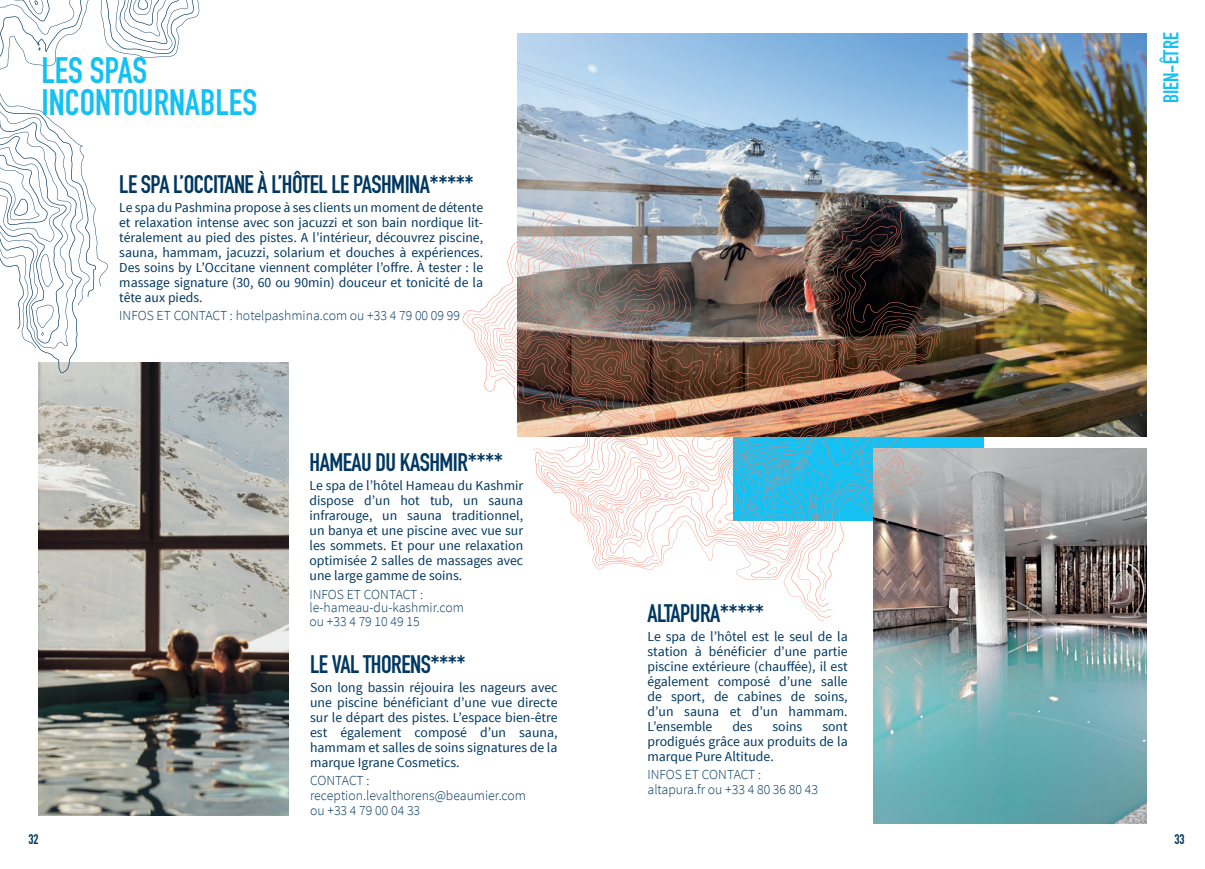
<style>
.page{position:relative;width:1205px;height:869px;background:#fff}
.page>*{position:absolute;margin:0;border:0;box-sizing:border-box;transform-origin:0 0}
.t1{font:700 36.25px/32.5px "DIN Condensed";color:#15c0f2}
.t2{font:700 25px "DIN Condensed";letter-spacing:-.02em;color:#003760}
.t3{font:700 21.25px "DIN Condensed";color:#15c0f2}
.t4{font:13.75px/15px "Source Sans Pro";color:#003760;text-align:justify}
.t5{font:300 13.75px/15px "Source Sans Pro";color:#003760}
.t6{font:700 13.75px "DIN Condensed";color:#003760}
</style>
<div class="page">
<img style="left:874px;top:448px;width:272px;height:375px">
<img style="left:517px;top:34px;width:629px;height:402px">
<img style="left:38px;top:362px;width:251px;height:453px">
<svg style="left:38px;top:348px;width:141px;height:25px"></svg>
<svg style="left:17px;top:268px;width:91px;height:67px"></svg>
<svg style="left:0;top:225px;width:106px;height:38px"></svg>
<svg style="left:0;top:0;width:200px;height:225px"></svg>
<img style="left:472px;top:203px;width:469px;height:385px">
<img style="left:484px;top:212px;width:454px;height:394px">
<img style="left:488px;top:232px;width:447px;height:379px">
<svg style="left:493px;top:250px;width:439px;height:367px"></svg>
<svg style="left:496px;top:257px;width:433px;height:363px"></svg>
<svg style="left:499px;top:272px;width:418px;height:278px;background:#6f6763"></svg>
<svg style="left:501px;top:305px;width:419px;height:274px"></svg>
<img style="left:505px;top:309px;width:411px;height:268px">
<img style="left:515px;top:314px;width:376px;height:260px">
<img style="left:518px;top:320px;width:344px;height:242px">
<svg style="left:526px;top:326px;width:306px;height:231px"></svg>
<img style="left:593px;top:217px;width:246px;height:336px">
<h1 class="t1" style="left:41px;top:54px;width:217px">LES SPAS<br>INCONTOURNABLES</h1>
<h2 class="t2" style="left:119px;top:167px;width:356px">LE SPA L’OCCITANE À L’HÔTEL LE PASHMINA*****</h2>
<p class="t4" style="left:119px;top:199px;width:365px">Le spa du Pashmina propose à ses clients un moment de détente et relaxation intense avec son jacuzzi et son bain nordique lit&shy;téralement au pied des pistes. A l’intérieur, découvrez piscine, sauna, hammam, jacuzzi, solarium et douches à expériences.<br>Des soins by L’Occitane viennent compléter l’offre. À tester : le massage signature (30, 60 ou 90min) douceur et tonicité de la tête aux pieds.</p>
<p class="t5" style="left:119px;top:308px;width:342px">INFOS ET CONTACT : hotelpashmina.com ou +33 4 79 00 09 99</p>
<h2 class="t2" style="left:309px;top:445px;width:195px">HAMEAU DU KASHMIR****</h2>
<p class="t4" style="left:309px;top:478px;width:215px">Le spa de l’hôtel Hameau du Kashmir dispose d’un hot tub, un sauna infrarouge, un sauna traditionnel, un banya et une piscine avec vue sur les sommets. Et pour une relaxation optimisée 2 salles de massages avec une large gamme de soins.</p>
<p class="t5" style="left:309px;top:587px;width:156px;line-height:13.8px">INFOS ET CONTACT : le-hameau-du-kashmir.com ou +33 4 79 10 49 15</p>
<h2 class="t2" style="left:310px;top:647px;width:157px">LE VAL THORENS****</h2>
<p class="t4" style="left:310px;top:679px;width:249px">Son long bassin réjouira les nageurs avec une piscine bénéficiant d’une vue directe sur le départ des pistes. L’espace bien-être est également composé d’un sauna, hammam et salles de soins signatures de la marque Igrane Cosmetics.</p>
<p class="t5" style="left:310px;top:773px;width:217px">CONTACT : reception.levalthorens@beaumier.com ou +33 4 79 00 04 33</p>
<h2 class="t2" style="left:647px;top:596px;width:118px">ALTAPURA*****</h2>
<p class="t4" style="left:647px;top:628px;width:202px">Le spa de l’hôtel est le seul de la station à bénéficier d’une partie piscine extérieure (chauffée), il est également composé d’une salle de sport, de cabines de soins, d’un sauna et d’un hammam.<br>L’ensemble</p>
<p class="t4" style="left:732px;top:718px;width:22px">des</p>
<p class="t4" style="left:772px;top:718px;width:31px">soins</p>
<p class="t4" style="left:647px;top:718px;width:202px;text-indent:175px">sont prodigués grâce aux produits de la marque Pure Altitude.</p>
<p class="t5" style="left:647px;top:767px;width:172px">INFOS ET CONTACT : altapura.fr ou +33 4 80 36 80 43</p>
<h3 class="t3" style="left:1157px;top:103px;width:72px;rotate:-90deg">BIEN-ÊTRE</h3>
<p class="t6" style="left:28px;top:829px;width:12px">32</p>
<p class="t6" style="left:1174px;top:829px;width:12px">33</p>
</div>
